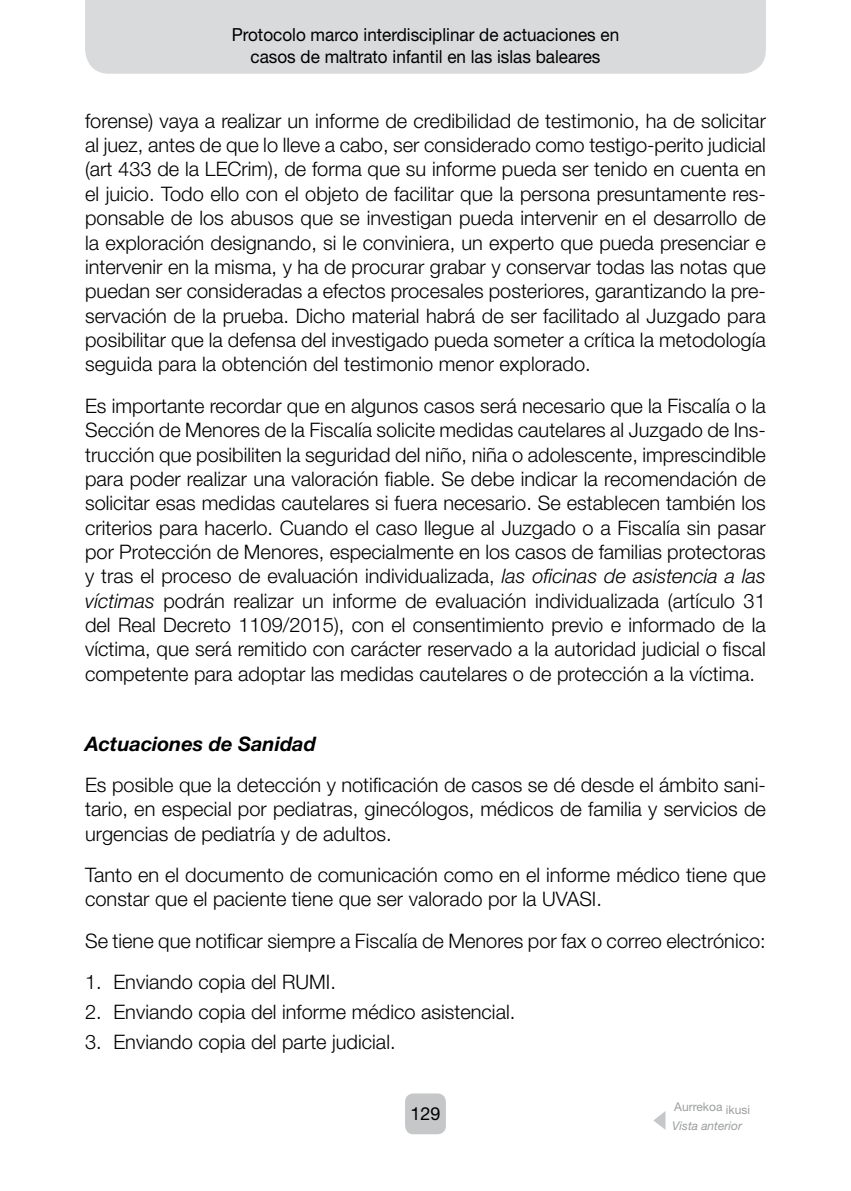
<style>
.page{position:relative;width:851px;height:1191px;background:#fff}
.page>*{position:absolute;margin:0;border:0;box-sizing:border-box;transform-origin:0 0}
.t1{font:300 20px/24.4px "Helvetica Neue LT Std";color:#000;text-align:justify}
.t2{font:italic 700 20px "Helvetica Neue LT Std";color:#000}
.t3{font:18px/21.6px "Helvetica Neue LT Std";color:#000;text-align:center;scale:.95 1}
.t4{font:18px "Helvetica Neue LT Std";color:#000}
.t5{font:italic 12px "Helvetica Neue LT Std";color:#9c9e9f}
.t6{font:12px "Helvetica Neue LT Std";color:#9c9e9f}
.s1{font-style:italic}
</style>
<div class="page">
<div style="left:405px;top:1093px;width:41px;height:41px;background:#c6c7c8;border-radius:9px"></div>
<div style="left:85px;top:0;width:680px;height:74px;background:#d9dadb"></div>
<svg style="left:653px;top:1111px;width:12px;height:18px"></svg>
<p class="t3" style="left:232px;top:24px;width:409px">Protocolo marco interdisciplinar de actuaciones en casos de maltrato infantil en las islas baleares</p>
<p class="t1" style="left:85px;top:108px;width:682px">forense) vaya a realizar un informe de credibilidad de testimonio, ha de solicitar al juez, antes de que lo lleve a cabo, ser considerado como testigo-perito judicial (art 433 de la LECrim), de forma que su informe pueda ser tenido en cuenta en el juicio. Todo ello con el objeto de facilitar que la persona presuntamente res&shy;ponsable de los abusos que se investigan pueda intervenir en el desarrollo de la exploración designando, si le conviniera, un experto que pueda presenciar e intervenir en la misma, y ha de procurar grabar y conservar todas las notas que puedan ser consideradas a efectos procesales posteriores, garantizando la pre&shy;servación de la prueba. Dicho material habrá de ser facilitado al Juzgado para posibilitar que la defensa del investigado pueda someter a crítica la metodología seguida para la obtención del testimonio menor explorado.</p>
<p class="t1" style="left:85px;top:393px;width:682px">Es importante recordar que en algunos casos será necesario que la Fiscalía o la Sección de Menores de la Fiscalía solicite medidas cautelares al Juzgado de Ins&shy;trucción que posibiliten la seguridad del niño, niña o adolescente, imprescindible para poder realizar una valoración fiable. Se debe indicar la recomendación de solicitar esas medidas cautelares si fuera necesario. Se establecen también los criterios para hacerlo. Cuando el caso llegue al Juzgado o a Fiscalía sin pasar por Protección de Menores, especialmente en los casos de familias protectoras y tras el proceso de evaluación individualizada, <span class="s1">las oficinas de asistencia a las víctimas</span> podrán realizar un informe de evaluación individualizada (artículo 31 del Real Decreto 1109/2015), con el consentimiento previo e informado de la víctima, que será remitido con carácter reservado a la autoridad judicial o fiscal competente para adoptar las medidas cautelares o de protección a la víctima.</p>
<p class="t2" style="left:85px;top:731px;width:232px">Actuaciones de Sanidad</p>
<p class="t1" style="left:85px;top:772px;width:682px">Es posible que la detección y notificación de casos se dé desde el ámbito sani&shy;tario, en especial por pediatras, ginecólogos, médicos de familia y servicios de urgencias de pediatría y de adultos.</p>
<p class="t1" style="left:85px;top:862px;width:682px">Tanto en el documento de comunicación como en el informe médico tiene que constar que el paciente tiene que ser valorado por la UVASI.</p>
<p class="t1" style="left:85px;top:928px;width:682px">Se tiene que notificar siempre a Fiscalía de Menores por fax o correo electrónico:</p>
<p class="t1" style="left:85px;top:969px;width:252px">1. Enviando copia del RUMI.</p>
<p class="t1" style="left:85px;top:999px;width:431px">2. Enviando copia del informe médico asistencial.</p>
<p class="t1" style="left:85px;top:1029px;width:312px">3. Enviando copia del parte judicial.</p>
<p class="t4" style="left:410px;top:1103px;width:32px">129</p>
<p class="t6" style="left:674px;top:1099px;width:77px">Aurrekoa ikusi</p>
<p class="t5" style="left:672px;top:1119px;width:71px">Vista anterior</p>
</div>
